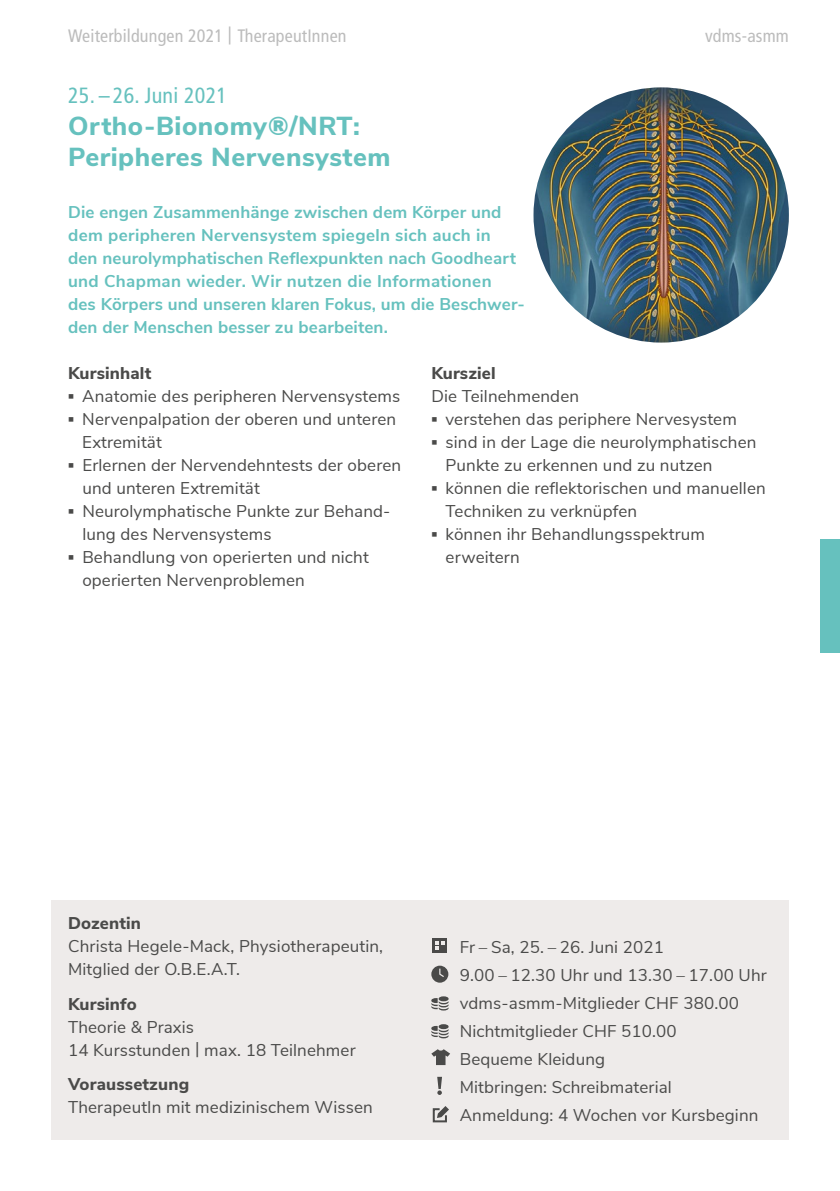
<style>
.page{position:relative;width:840px;height:1191px;background:#fff}
.page>*{position:absolute;margin:0;border:0;box-sizing:border-box;transform-origin:0 0}
.t1{font:800 26px/31px "Nunito Sans";letter-spacing:.02em;color:#66c1be}
.t2{font:condensed 22px "Frutiger LT Std";letter-spacing:.01em;color:#66c1be}
.t3{font:condensed 18px "Frutiger LT Std";letter-spacing:.01em;color:#bcbcbc}
.t4{font:17px/23px "Nunito Sans";letter-spacing:.01em;color:#4a4a49}
.t5{font:700 17px/23px "Nunito Sans";letter-spacing:.01em;color:#66c1be}
.t6{font:800 17px "Nunito Sans";letter-spacing:.01em;color:#4a4a49}
.s1{font-family:"Arial";font-weight:700}
</style>
<div class="page">
<div style="left:819px;top:539px;width:20px;height:113px;background:#66c1be"></div>
<div style="left:51px;top:901px;width:737px;height:239px;background:#eeebea"></div>
<svg style="left:431px;top:1049px;width:19px;height:16px"></svg>
<div style="left:431px;top:965px;width:17px;height:17px;background:#4a4a49;border-radius:50%"></div>
<svg style="left:439px;top:967px;width:6px;height:10px"></svg>
<div style="left:432px;top:938px;width:14px;height:15px;background:#4a4a49"></div>
<svg style="left:435px;top:941px;width:9px;height:9px"></svg>
<svg style="left:431px;top:996px;width:17px;height:14px"></svg>
<svg style="left:431px;top:1024px;width:17px;height:14px"></svg>
<svg style="left:432px;top:1106px;width:17px;height:17px"></svg>
<svg style="left:437px;top:1076px;width:5px;height:19px"></svg>
<img style="left:533px;top:87px;width:255px;height:255px;border-radius:127px">
<p class="t3" style="left:68px;top:25px;width:280px">Weiterbildungen 2021 | TherapeutInnen</p>
<p class="t3" style="left:704px;top:25px;width:85px">vdms-asmm</p>
<p class="t2" style="left:68px;top:82px;width:160px">25. – 26. Juni 2021</p>
<h1 class="t1" style="left:68px;top:109px;width:324px">Ortho-Bionomy®/NRT:<br>Peripheres Nervensystem</h1>
<p class="t5" style="left:68px;top:199px;width:458px">Die engen Zusammenhänge zwischen dem Körper und dem peripheren Nervensystem spiegeln sich auch in<br>den neurolymphatischen Reflexpunkten nach Goodheart und Chapman wieder. Wir nutzen die Informationen<br>des Körpers und unseren klaren Fokus, um die Beschwer&shy;den der Menschen besser zu bearbeiten.</p>
<p class="t6" style="left:431px;top:360px;width:66px">Kursziel</p>
<p class="t4" style="left:431px;top:383px;width:149px">Die Teilnehmenden</p>
<p class="t4" style="left:431px;top:406px;width:307px"><span class="s1">▪</span> verstehen das periphere Nervesystem</p>
<p class="t4" style="left:445px;top:429px;width:312px;text-indent:-14px"><span class="s1">▪</span> sind in der Lage die neurolymphatischen<br>Punkte zu erkennen und zu nutzen</p>
<p class="t4" style="left:445px;top:475px;width:321px;text-indent:-14px"><span class="s1">▪</span> können die reflektorischen und manuellen<br>Techniken zu verknüpfen</p>
<p class="t4" style="left:445px;top:521px;width:261px;text-indent:-14px"><span class="s1">▪</span> können ihr Behandlungsspektrum erweitern</p>
<p class="t6" style="left:68px;top:360px;width:85px">Kursinhalt</p>
<p class="t4" style="left:68px;top:383px;width:333px"><span class="s1">▪</span> Anatomie des peripheren Nervensystems</p>
<p class="t4" style="left:82px;top:406px;width:315px;text-indent:-14px"><span class="s1">▪</span> Nervenpalpation der oberen und unteren<br>Extremität</p>
<p class="t4" style="left:82px;top:452px;width:320px;text-indent:-14px"><span class="s1">▪</span> Erlernen der Nervendehntests der oberen und unteren Extremität</p>
<p class="t4" style="left:82px;top:498px;width:309px;text-indent:-14px"><span class="s1">▪</span> Neurolymphatische Punkte zur Behand&shy;lung des Nervensystems</p>
<p class="t4" style="left:82px;top:544px;width:288px;text-indent:-14px"><span class="s1">▪</span> Behandlung von operierten und nicht operierten Nervenproblemen</p>
<p class="t6" style="left:68px;top:911px;width:74px">Dozentin</p>
<p class="t4" style="left:68px;top:934px;width:316px">Christa Hegele-Mack, Physiotherapeutin,<br>Mitglied der O.B.E.A.T.</p>
<p class="t6" style="left:68px;top:991px;width:70px">Kursinfo</p>
<p class="t4" style="left:68px;top:1014px;width:289px">Theorie &amp; Praxis<br>14 Kursstunden | max. 18 Teilnehmer</p>
<p class="t6" style="left:68px;top:1071px;width:122px">Voraussetzung</p>
<p class="t4" style="left:68px;top:1094px;width:306px">TherapeutIn mit medizinischem Wissen</p>
<p class="t4" style="left:459px;top:931px;width:308px;line-height:28px">Fr – Sa, 25. – 26. Juni 2021<br>9.00 – 12.30 Uhr und 13.30 – 17.00 Uhr vdms-asmm-Mitglieder CHF 380.00<br>Nichtmitglieder CHF 510.00<br>Bequeme Kleidung<br>Mitbringen: Schreibmaterial<br>Anmeldung: 4 Wochen vor Kursbeginn</p>
</div>
